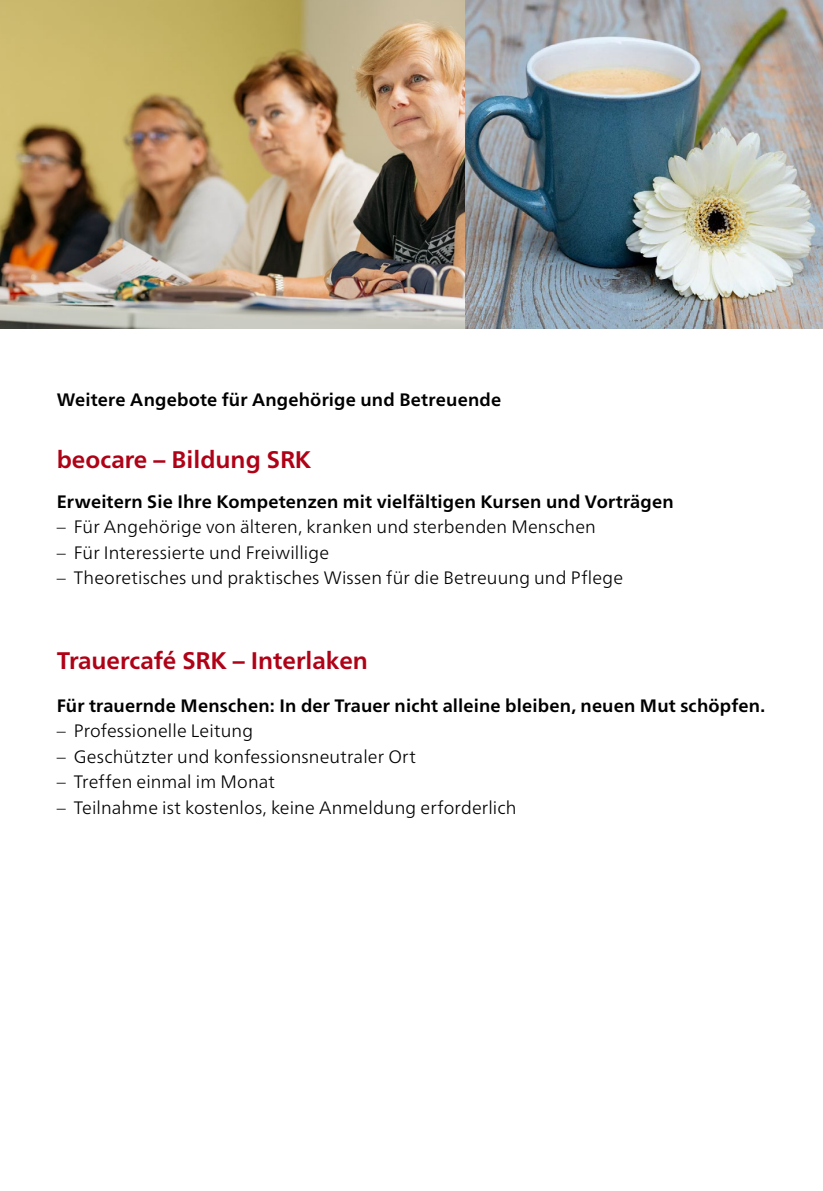
<style>
.page{position:relative;width:823px;height:1191px;background:#fff}
.page>*{position:absolute;margin:0;border:0;box-sizing:border-box;transform-origin:0 0}
.t1{font:700 24px "Frutiger Neue LTW1 G";color:#b00217}
.t2{font:300 18px "Frutiger Neue LTW1 G";letter-spacing:.01em;color:#000}
.t3{font:700 18px "Frutiger Neue LTW1 G";letter-spacing:.01em;color:#000}
</style>
<div class="page">
<img style="left:0;top:0;width:822px;height:329px">
<p class="t3" style="left:57px;top:388px;width:445px">Weitere Angebote für Angehörige und Betreuende</p>
<h1 class="t1" style="left:57px;top:445px;width:256px">beocare – Bildung SRK</h1>
<p class="t3" style="left:57px;top:490px;width:618px">Erweitern Sie Ihre Kompetenzen mit vielfältigen Kursen und Vorträgen</p>
<p class="t2" style="left:57px;top:516px;width:540px">– Für Angehörige von älteren, kranken und sterbenden Menschen</p>
<p class="t2" style="left:57px;top:541px;width:273px">– Für Interessierte und Freiwillige</p>
<p class="t2" style="left:57px;top:567px;width:567px">– Theoretisches und praktisches Wissen für die Betreuung und Pflege</p>
<h1 class="t1" style="left:57px;top:646px;width:312px">Trauercafé SRK – Interlaken</h1>
<p class="t3" style="left:57px;top:695px;width:709px">Für trauernde Menschen: In der Trauer nicht alleine bleiben, neuen Mut schöpfen.</p>
<p class="t2" style="left:57px;top:720px;width:198px">– Professionelle Leitung</p>
<p class="t2" style="left:57px;top:745px;width:360px">– Geschützter und konfessionsneutraler Ort</p>
<p class="t2" style="left:57px;top:771px;width:220px">– Treffen einmal im Monat</p>
<p class="t2" style="left:57px;top:796px;width:461px">– Teilnahme ist kostenlos, keine Anmeldung erforderlich</p>
</div>
